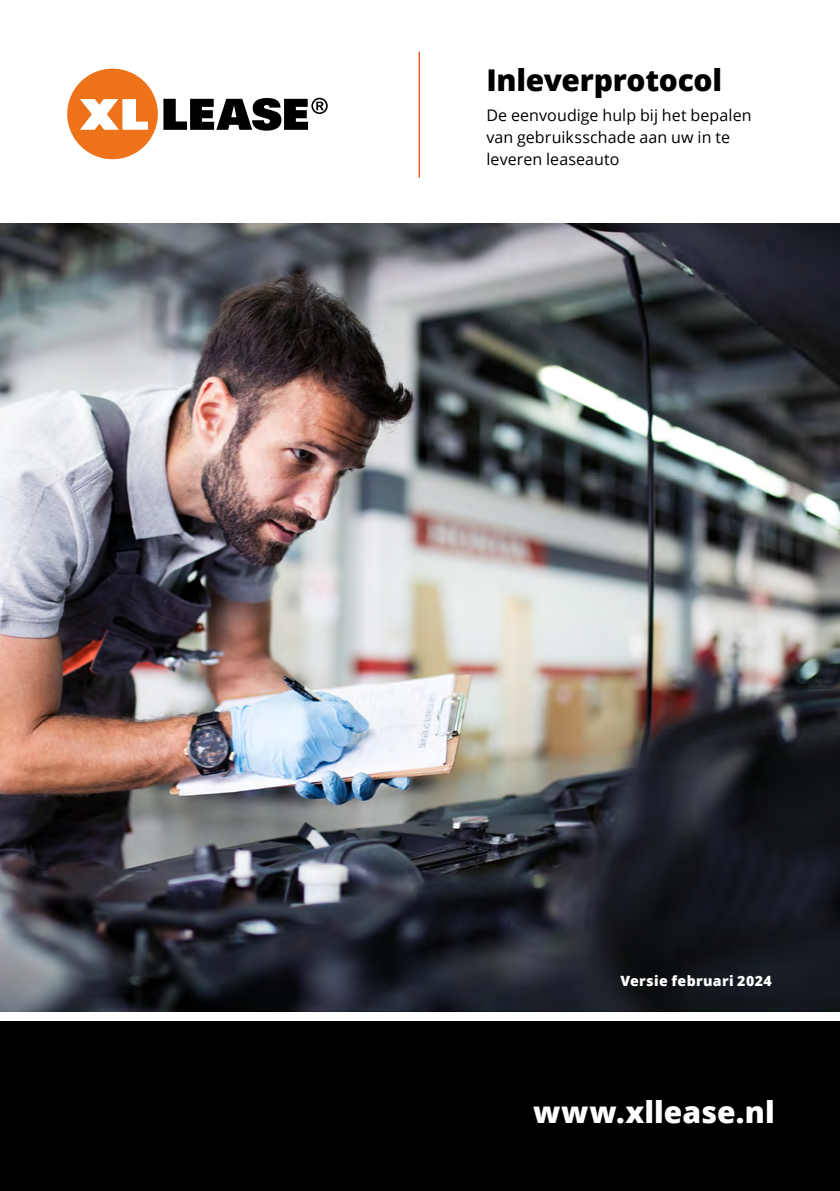
<style>
.page{position:relative;width:840px;height:1191px;background:#fff}
.page>*{position:absolute;margin:0;border:0;box-sizing:border-box;transform-origin:0 0}
.t1{font:800 30px "Open Sans";letter-spacing:-.01em;color:#000}
.t2{font:800 30px "Open Sans";color:#fff}
.t3{font:16px/22px "Open Sans";letter-spacing:.005em;color:#000}
.t4{font:800 14.2px "Open Sans";letter-spacing:.025em;color:#fff}
</style>
<div class="page">
<img style="left:0;top:223px;width:839px;height:788px">
<div style="left:0;top:1021px;width:839px;height:170px;background:#000"></div>
<div style="left:67px;top:69px;width:91px;height:90px;background:#ee7219;border-radius:50%"></div>
<svg style="left:80px;top:99px;width:68px;height:31px"></svg>
<svg style="left:163px;top:98px;width:164px;height:33px"></svg>
<hr style="left:418px;top:52px;width:2px;height:126px;background:#ea581d">
<h1 class="t1" style="left:486px;top:57px;width:237px">Inleverprotocol</h1>
<p class="t3" style="left:486px;top:104px;width:266px">De eenvoudige hulp bij het bepalen van gebruiksschade aan uw in te leveren leaseauto</p>
<p class="t4" style="left:620px;top:970px;width:153px">Versie februari 2024</p>
<h1 class="t2" style="left:532px;top:1088px;width:243px">www.xllease.nl</h1>
</div>
